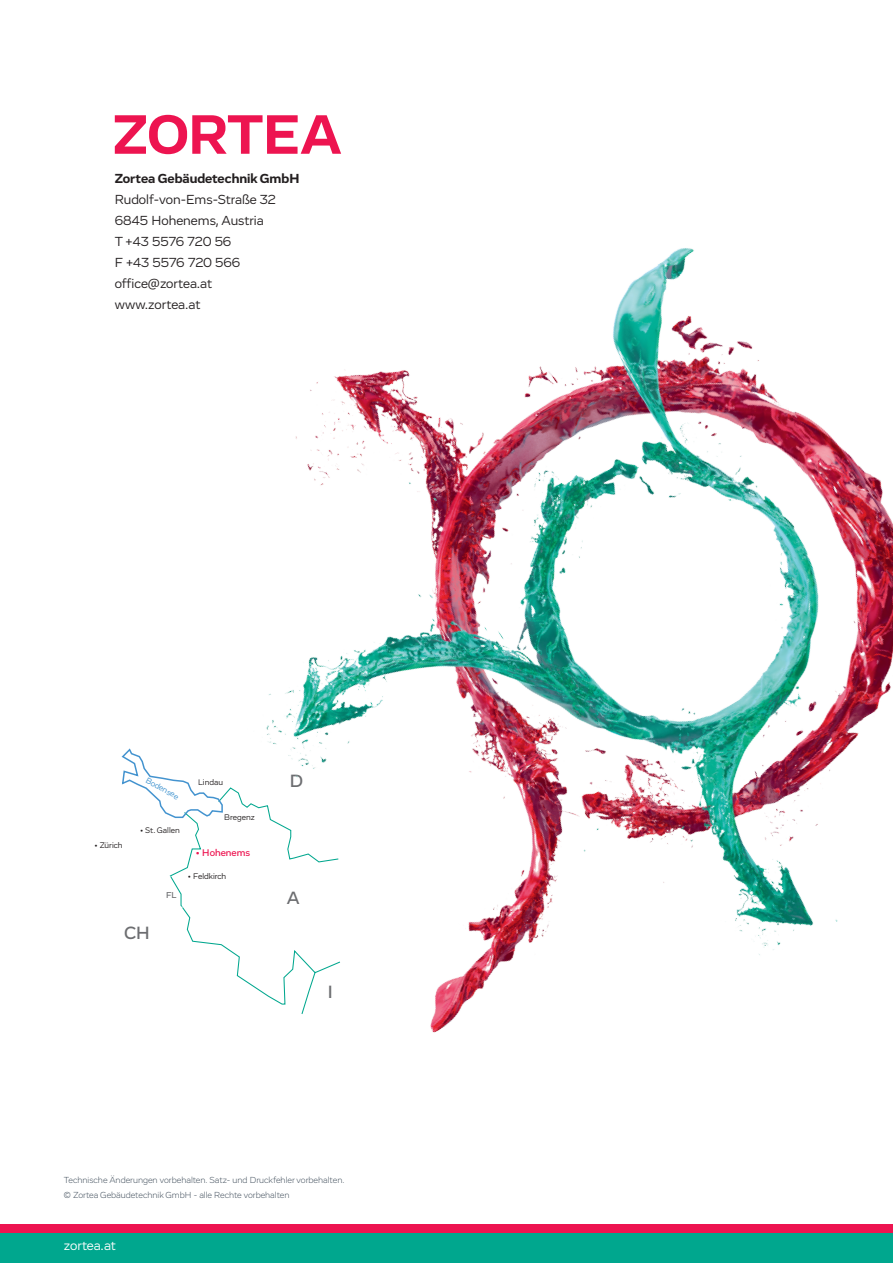
<style>
.page{position:relative;width:893px;height:1263px;background:#fff}
.page>*{position:absolute;margin:0;border:0;box-sizing:border-box;transform-origin:0 0}
.t1{font:500 18.3px "Vito";color:#6c6d70}
.t2{font:13.5px "Vito";color:#231f20}
.t3{font:700 13.5px "Vito";color:#231f20}
.t4{font:13.5px "Vito";letter-spacing:-.005em;color:#fff}
.t5{font:500 9.9px "Vito";color:#ed1450}
.t6{font:300 9px "Vito";color:#384654}
.t7{font:500 8.85px "Vito";color:#6c6d70}
.t8{font:8.4px "Vito";color:#231f20}
.t9{font:8.4px "Vito";color:#3f93cf}
</style>
<div class="page">
<svg style="left:121px;top:748px;width:119px;height:230px"></svg>
<img style="left:240px;top:248px;width:653px;height:785px">
<svg style="left:115px;top:115px;width:226px;height:39px"></svg>
<div style="left:0;top:1233px;width:893px;height:30px;background:#00a78e"></div>
<div style="left:0;top:1225px;width:893px;height:8px;background:#ed1450"></div>
<p class="t3" style="left:115px;top:170px;width:186px">Zortea Gebäudetechnik GmbH</p>
<p class="t2" style="left:115px;top:191px;width:163px">Rudolf-von-Ems-Straße 32</p>
<p class="t2" style="left:115px;top:212px;width:150px">6845 Hohenems, Austria</p>
<p class="t2" style="left:115px;top:233px;width:118px">T +43 5576 720 56</p>
<p class="t2" style="left:115px;top:254px;width:127px">F +43 5576 720 566</p>
<p class="t2" style="left:115px;top:275px;width:99px">office@zortea.at</p>
<p class="t2" style="left:115px;top:296px;width:87px">www.zortea.at</p>
<p class="t8" style="left:94px;top:840px;width:30px">• Zürich</p>
<p class="t9" style="left:149px;top:775px;width:38px;rotate:29deg">Bodensee</p>
<p class="t8" style="left:140px;top:825px;width:41px">• St. Gallen</p>
<p class="t7" style="left:166px;top:892px;width:12px">FL</p>
<p class="t8" style="left:198px;top:777px;width:27px">Lindau</p>
<p class="t8" style="left:224px;top:812px;width:32px">Bregenz</p>
<p class="t5" style="left:196px;top:849px;width:56px">• Hohenems</p>
<p class="t8" style="left:188px;top:871px;width:40px">• Feldkirch</p>
<p class="t1" style="left:124px;top:926px;width:27px">CH</p>
<p class="t1" style="left:290px;top:774px;width:15px">D</p>
<p class="t1" style="left:287px;top:891px;width:14px">A</p>
<p class="t1" style="left:328px;top:985px;width:6px">I</p>
<p class="t6" style="left:64px;top:1174px;width:282px">Technische Änderungen vorbehalten. Satz- und Druckfehler vorbehalten.</p>
<p class="t6" style="left:64px;top:1189px;width:227px">© Zortea Gebäudetechnik GmbH - alle Rechte vorbehalten</p>
<p class="t4" style="left:64px;top:1237px;width:54px">zortea.at</p>
</div>
